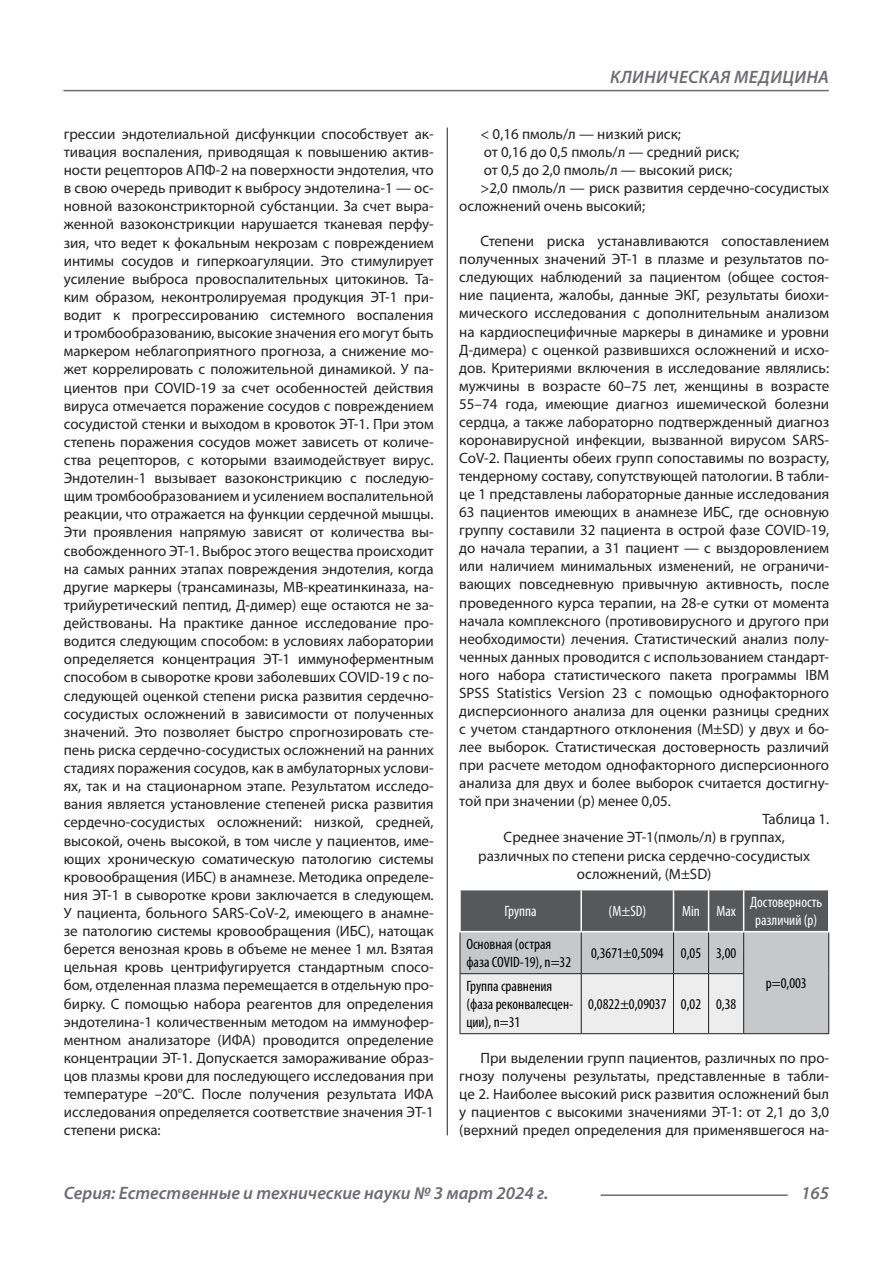
<style>
.page{position:relative;width:893px;height:1263px;background:#fff}
.page>*{position:absolute;margin:0;border:0;box-sizing:border-box;transform-origin:0 0}
.t1{font:italic 600 18px "Myriad Pro";color:#6c6d70}
.t2{font:italic 600 18px "Myriad Pro";letter-spacing:.02em;color:#6c6d70}
.Статья_текст{font:15px/18.1px "Myriad Pro";color:#231f20;text-align:justify}
.Таблица_Строка{font:condensed 15px/18px "Myriad Pro";color:#000}
.Таблица_Строка-2{font:condensed 15px/18px "Myriad Pro";color:#fff;text-align:center}
</style>
<div class="page">
<hr style="left:447px;top:128px;width:1px;height:1007px;background:#231f20">
<hr style="left:63px;top:90px;width:766px;height:1px;background:#6c6d70">
<hr style="left:601px;top:1194px;width:187px;height:2px;background:#6c6d70">
<svg style="left:461px;top:890px;width:367px;height:143px;background:#b3b3b5"></svg>
<hr style="left:460px;top:973px;width:121px;height:1px;background:#231f20">
<hr style="left:581px;top:973px;width:92px;height:1px;background:#231f20">
<hr style="left:673px;top:973px;width:36px;height:1px;background:#231f20">
<hr style="left:709px;top:973px;width:35px;height:1px;background:#231f20">
<hr style="left:460px;top:1033px;width:121px;height:1px;background:#231f20">
<hr style="left:581px;top:1033px;width:92px;height:1px;background:#231f20">
<hr style="left:673px;top:1033px;width:36px;height:1px;background:#231f20">
<hr style="left:709px;top:1033px;width:35px;height:1px;background:#231f20">
<hr style="left:744px;top:1033px;width:85px;height:1px;background:#231f20">
<hr style="left:460px;top:932px;width:1px;height:41px;background:#231f20">
<hr style="left:460px;top:974px;width:1px;height:59px;background:#231f20">
<hr style="left:581px;top:932px;width:1px;height:41px;background:#231f20">
<hr style="left:673px;top:932px;width:1px;height:41px;background:#231f20">
<hr style="left:708px;top:932px;width:1px;height:41px;background:#231f20">
<hr style="left:743px;top:932px;width:1px;height:41px;background:#231f20">
<hr style="left:828px;top:932px;width:1px;height:42px;background:#231f20">
<hr style="left:828px;top:974px;width:1px;height:59px;background:#231f20">
<hr style="left:581px;top:974px;width:1px;height:59px;background:#231f20">
<hr style="left:673px;top:974px;width:1px;height:59px;background:#231f20">
<hr style="left:708px;top:974px;width:1px;height:59px;background:#231f20">
<hr style="left:743px;top:974px;width:1px;height:59px;background:#231f20">
<hr style="left:580px;top:890px;width:2px;height:41px;background:#fff">
<hr style="left:673px;top:890px;width:1px;height:41px;background:#fff">
<hr style="left:708px;top:890px;width:1px;height:41px;background:#fff">
<hr style="left:743px;top:890px;width:1px;height:41px;background:#fff">
<hr style="left:459px;top:931px;width:122px;height:1px;background:#fff">
<hr style="left:581px;top:931px;width:92px;height:1px;background:#fff">
<hr style="left:673px;top:931px;width:36px;height:1px;background:#fff">
<hr style="left:709px;top:931px;width:35px;height:1px;background:#fff">
<hr style="left:744px;top:931px;width:85px;height:1px;background:#fff">
<p class="t2" style="left:610px;top:66px;width:220px">КЛИНИЧЕСКАЯ МЕДИЦИНА</p>
<p class="Статья_текст" style="left:64px;top:124px;width:371px">грессии эндотелиальной дисфункции способствует ак&shy;тивация воспаления, приводящая к повышению актив&shy;ности рецепторов АПФ-2 на поверхности эндотелия, что в свою очередь приводит к выбросу эндотелина-1 — ос&shy;новной вазоконстрикторной субстанции. За счет выра&shy;женной вазоконстрикции нарушается тканевая перфу&shy;зия, что ведет к фокальным некрозам с повреждением интимы сосудов и гиперкоагуляции. Это стимулирует усиление выброса провоспалительных цитокинов. Та&shy;ким образом, неконтролируемая продукция ЭТ-1 при&shy;водит к прогрессированию системного воспаления и тромбообразованию, высокие значения его могут быть маркером неблагоприятного прогноза, а снижение мо&shy;жет коррелировать с положительной динамикой. У па&shy;циентов при COVID-19 за счет особенностей действия вируса отмечается поражение сосудов с повреждением сосудистой стенки и выходом в кровоток ЭТ-1. При этом степень поражения сосудов может зависеть от количе&shy;ства рецепторов, с которыми взаимодействует вирус.<br>Эндотелин-1 вызывает вазоконстрикцию с последую&shy;щим тромбообразованием и усилением воспалительной реакции, что отражается на функции сердечной мышцы.<br>Эти проявления напрямую зависят от количества вы&shy;свобожденного ЭТ-1. Выброс этого вещества происходит на самых ранних этапах повреждения эндотелия, когда другие маркеры (трансаминазы, МВ-креатинкиназа, на&shy;трийуретический пептид, Д-димер) еще остаются не за&shy;действованы. На практике данное исследование про&shy;водится следующим способом: в условиях лаборатории определяется концентрация ЭТ-1 иммуноферментным способом в сыворотке крови заболевших COVID-19 с по&shy;следующей оценкой степени риска развития сердечно&shy;сосудистых осложнений в зависимости от полученных значений. Это позволяет быстро спрогнозировать сте&shy;пень риска сердечно-сосудистых осложнений на ранних стадиях поражения сосудов, как в амбулаторных услови&shy;ях, так и на стационарном этапе. Результатом исследо&shy;вания является установление степеней риска развития сердечно-сосудистых осложнений: низкой, средней, высокой, очень высокой, в том числе у пациентов, име&shy;ющих хроническую соматическую патологию системы кровообращения (ИБС) в анамнезе. Методика определе&shy;ния ЭТ-1 в сыворотке крови заключается в следующем.<br>У пациента, больного SARS-CoV-2, имеющего в анамне&shy;зе патологию системы кровообращения (ИБС), натощак берется венозная кровь в объеме не менее 1 мл. Взятая цельная кровь центрифугируется стандартным спосо&shy;бом, отделенная плазма перемещается в отдельную про&shy;бирку. С помощью набора реагентов для определения эндотелина-1 количественным методом на иммунофер&shy;ментном анализаторе (ИФА) проводится определение концентрации ЭТ-1. Допускается замораживание образ&shy;цов плазмы крови для последующего исследования при температуре –20°С. После получения результата ИФА исследования определяется соответствие значения ЭТ-1 степени риска:</p>
<p class="Статья_текст" style="left:480px;top:124px;width:202px">&lt; 0,16 пмоль/л — низкий риск;</p>
<p class="Статья_текст" style="left:484px;top:143px;width:257px">от 0,16 до 0,5 пмоль/л — средний риск;</p>
<p class="Статья_текст" style="left:484px;top:161px;width:250px">от 0,5 до 2,0 пмоль/л — высокий риск;</p>
<p class="Статья_текст" style="left:459px;top:179px;width:371px;text-indent:21px">&gt;2,0 пмоль/л — риск развития сердечно-сосудистых осложнений очень высокий;</p>
<p class="Статья_текст" style="left:459px;top:232px;width:371px;text-indent:21px">Степени риска устанавливаются сопоставлением полученных значений ЭТ-1 в плазме и результатов по&shy;следующих наблюдений за пациентом (общее состоя&shy;ние пациента, жалобы, данные ЭКГ, результаты биохи&shy;мического исследования с дополнительным анализом на кардиоспецифичные маркеры в динамике и уровни Д-димера) с оценкой развившихся осложнений и исхо&shy;дов. Критериями включения в исследование являлись: мужчины в возрасте 60–75 лет, женщины в возрасте 55–74 года, имеющие диагноз ишемической болезни сердца, а также лабораторно подтвержденный диагноз коронавирусной инфекции, вызванной вирусом SARS-CoV-2. Пациенты обеих групп сопоставимы по возрасту, тендерному составу, сопутствующей патологии. В табли&shy;це 1 представлены лабораторные данные исследования 63 пациентов имеющих в анамнезе ИБС, где основную группу составили 32 пациента в острой фазе COVID-19, до начала терапии, а 31 пациент — с выздоровлением или наличием минимальных изменений, не ограничи&shy;вающих повседневную привычную активность, после проведенного курса терапии, на 28-е сутки от момента начала комплексного (противовирусного и другого при необходимости) лечения. Статистический анализ полу&shy;ченных данных проводится с использованием стандарт&shy;ного набора статистического пакета программы IBM SPSS Statistics Version 23 с помощью однофакторного дисперсионного анализа для оценки разницы средних с учетом стандартного отклонения (M±SD) у двух и бо&shy;лее выборок. Статистическая достоверность различий при расчете методом однофакторного дисперсионного анализа для двух и более выборок считается достигну&shy;той при значении (р) менее 0,05.</p>
<p class="Статья_текст" style="left:762px;top:810px;width:68px">Таблица 1.</p>
<p class="Статья_текст" style="left:478px;top:828px;width:333px;text-align:center">Среднее значение ЭТ-1(пмоль/л) в группах, различных по степени риска сердечно-сосудистых осложнений, (M±SD)</p>
<p class="Таблица_Строка-2" style="left:504px;top:902px;width:34px">Группа</p>
<p class="Таблица_Строка-2" style="left:609px;top:902px;width:39px">(M±SD)</p>
<p class="Таблица_Строка-2" style="left:682px;top:902px;width:19px">Min</p>
<p class="Таблица_Строка-2" style="left:716px;top:902px;width:21px">Max</p>
<p class="Таблица_Строка-2" style="left:750px;top:893px;width:74px">Достоверность различий (p)</p>
<p class="Таблица_Строка" style="left:466px;top:935px;width:106px">Основная (острая фаза COVID-19), n=32</p>
<p class="Таблица_Строка" style="left:591px;top:944px;width:74px">0,3671±0,5094</p>
<p class="Таблица_Строка" style="left:681px;top:944px;width:22px">0,05</p>
<p class="Таблица_Строка" style="left:716px;top:944px;width:22px">3,00</p>
<p class="Таблица_Строка" style="left:766px;top:974px;width:42px">p=0,003</p>
<p class="Таблица_Строка" style="left:466px;top:977px;width:108px">Группа сравнения (фаза реконвалесцен&shy;ции), n=31</p>
<p class="Таблица_Строка" style="left:588px;top:995px;width:80px">0,0822±0,09037</p>
<p class="Таблица_Строка" style="left:681px;top:995px;width:22px">0,02</p>
<p class="Таблица_Строка" style="left:716px;top:995px;width:22px">0,38</p>
<p class="Статья_текст" style="left:459px;top:1049px;width:371px;text-indent:21px">При выделении групп пациентов, различных по про&shy;гнозу получены результаты, представленные в табли&shy;це 2. Наиболее высокий риск развития осложнений был у пациентов с высокими значениями ЭТ-1: от 2,1 до 3,0 (верхний предел определения для применявшегося на-</p>
<p class="t1" style="left:64px;top:1182px;width:486px">Серия: Естественные и технические науки № 3 март 2024 г.</p>
<p class="t1" style="left:801px;top:1182px;width:30px">165</p>
</div>
